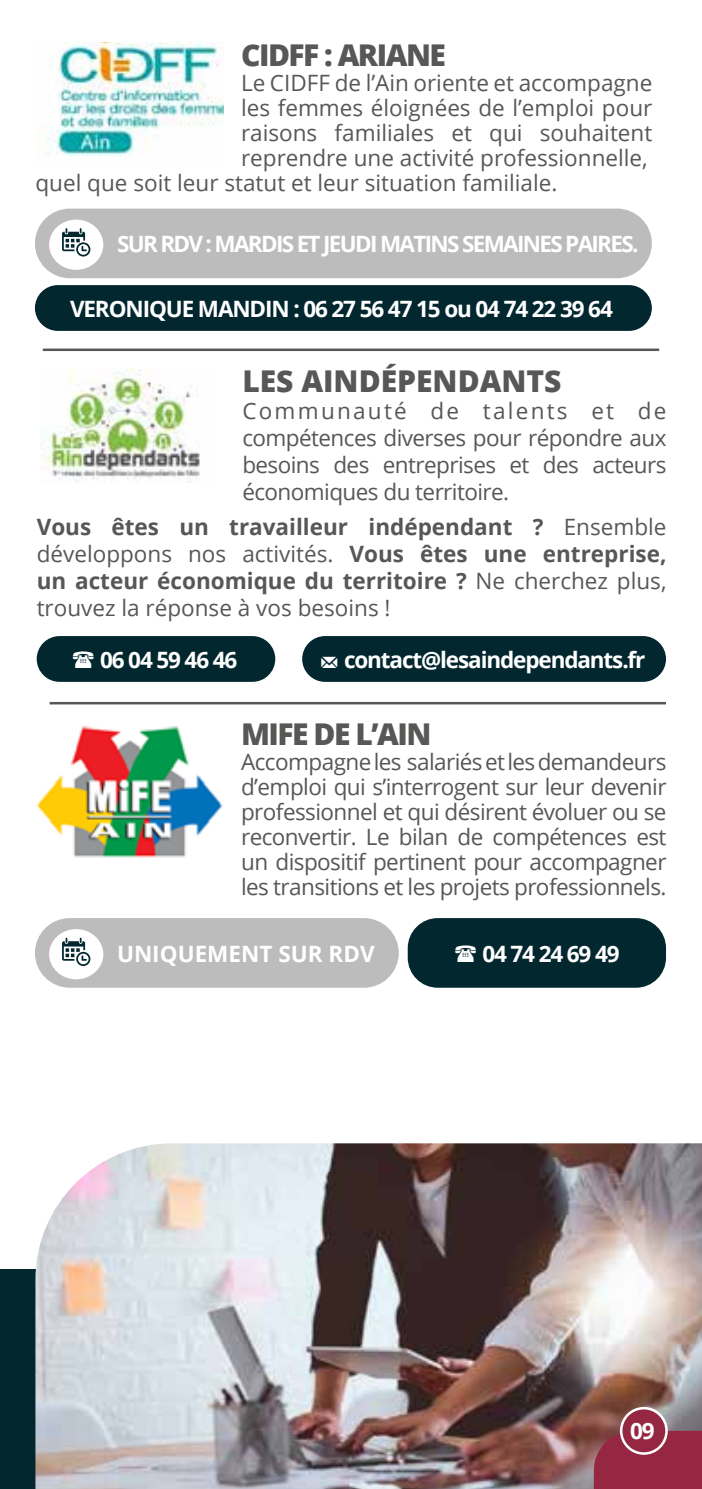
<style>
.page{position:relative;width:702px;height:1489px;background:#fff}
.page>*{position:absolute;margin:0;border:0;box-sizing:border-box;transform-origin:0 0}
.t1{font:800 30px "Open Sans";letter-spacing:-.05em;color:#575756}
.t2{font:800 30px "Open Sans";color:#575756}
.t3{font:22.5px/25px "Open Sans";color:#575756;text-align:justify}
.t4{font:700 22.5px/27px "Open Sans";color:#575756;text-align:justify}
.t5{font:700 22.5px "Open Sans";letter-spacing:-.05em;color:#fff}
.t6{font:700 22.5px "Open Sans";letter-spacing:-.075em;color:#fff}
.t7{font:700 22.5px "Open Sans";color:#fff}
.s1{font-weight:400}
.s2{font-family:"Modern Pictograms";font-weight:400}
</style>
<div class="page">
<div style="left:0;top:1269px;width:175px;height:219px;background:#02272e"></div>
<img style="left:42px;top:369px;width:158px;height:113px">
<div style="left:302px;top:636px;width:364px;height:45px;background:#02272e;border-radius:23px"></div>
<div style="left:37px;top:636px;width:238px;height:45px;background:#02272e;border-radius:23px"></div>
<div style="left:407px;top:918px;width:259px;height:69px;background:#02272e;border-radius:30px"></div>
<hr style="left:50px;top:702px;width:616px;height:2px;background:#575756">
<hr style="left:43px;top:348px;width:616px;height:3px;background:#575756">
<img style="left:36px;top:726px;width:187px;height:132px">
<div style="left:35px;top:918px;width:364px;height:69px;background:#bcbcbc;border-radius:35px"></div>
<div style="left:49px;top:929px;width:54px;height:50px;background:#fff;border-radius:50%"></div>
<svg style="left:62px;top:937px;width:28px;height:29px"></svg>
<img style="left:47px;top:43px;width:177px;height:113px">
<div style="left:35px;top:208px;width:616px;height:70px;background:#bcbcbc;border-radius:35px"></div>
<div style="left:49px;top:219px;width:54px;height:51px;background:#fff;border-radius:50%"></div>
<svg style="left:62px;top:228px;width:28px;height:28px"></svg>
<div style="left:35px;top:285px;width:616px;height:46px;background:#02272e;border-radius:23px"></div>
<img style="left:35px;top:1143px;width:667px;height:345px">
<svg style="left:594px;top:1430px;width:108px;height:58px;background:#952c45"></svg>
<div style="left:621px;top:1407px;width:45px;height:46px;background:#952742;border-radius:50%"></div>
<div style="left:620px;top:1406px;width:47px;height:48px;border:2px solid #fff;border-radius:50%"></div>
<h1 class="t1" style="left:241px;top:32px;width:206px">CIDFF : ARIANE</h1>
<p class="t3" style="left:241px;top:69px;width:413px">Le CIDFF de l’Ain oriente et accompagne</p>
<p class="t3" style="left:241px;top:94px;width:413px">les femmes éloignées de l’emploi pour</p>
<p class="t3" style="left:241px;top:119px;width:413px">raisons familiales et qui souhaitent</p>
<p class="t3" style="left:241px;top:144px;width:408px">reprendre une activité professionnelle,</p>
<p class="t3" style="left:35px;top:169px;width:523px">quel que soit leur statut et leur situation familiale.</p>
<p class="t6" style="left:117px;top:228px;width:523px">SUR RDV : MARDIS ET JEUDI MATINS SEMAINES PAIRES.</p>
<p class="t5" style="left:70px;top:292px;width:544px">VERONIQUE MANDIN : 06 27 56 47 15 ou 04 74 22 39 64</p>
<h1 class="t2" style="left:242px;top:358px;width:321px">LES AINDÉPENDANTS</h1>
<p class="t3" style="left:242px;top:396px;width:425px;line-height:27px">Communauté de talents et de compétences diverses pour répondre aux besoins des entreprises et des acteurs économiques du territoire.</p>
<p class="t4" style="left:37px;top:512px;width:631px">Vous êtes un travailleur indépendant ? <span class="s1">Ensemble développons nos activités.</span> Vous êtes une entreprise, un acteur économique du territoire ? <span class="s1">Ne cherchez plus, trouvez la réponse à vos besoins !</span></p>
<p class="t5" style="left:100px;top:643px;width:139px">06 04 59 46 46</p>
<p class="t5" style="left:319px;top:643px;width:328px"><span class="s2">m</span> contact@lesaindependants.fr</p>
<h1 class="t1" style="left:241px;top:711px;width:192px">MIFE DE L’AIN</h1>
<p class="t3" style="left:241px;top:748px;width:427px">Accompagne les salariés et les demandeurs d’emploi qui s’interrogent sur leur devenir professionnel et qui désirent évoluer ou se reconvertir. Le bilan de compétences est un dispositif pertinent pour accompagner les transitions et les projets professionnels.</p>
<p class="t7" style="left:117px;top:937px;width:259px">UNIQUEMENT SUR RDV</p>
<p class="t5" style="left:482px;top:937px;width:139px">04 74 24 69 49</p>
<p class="t5" style="left:630px;top:1415px;width:26px">09</p>
</div>
